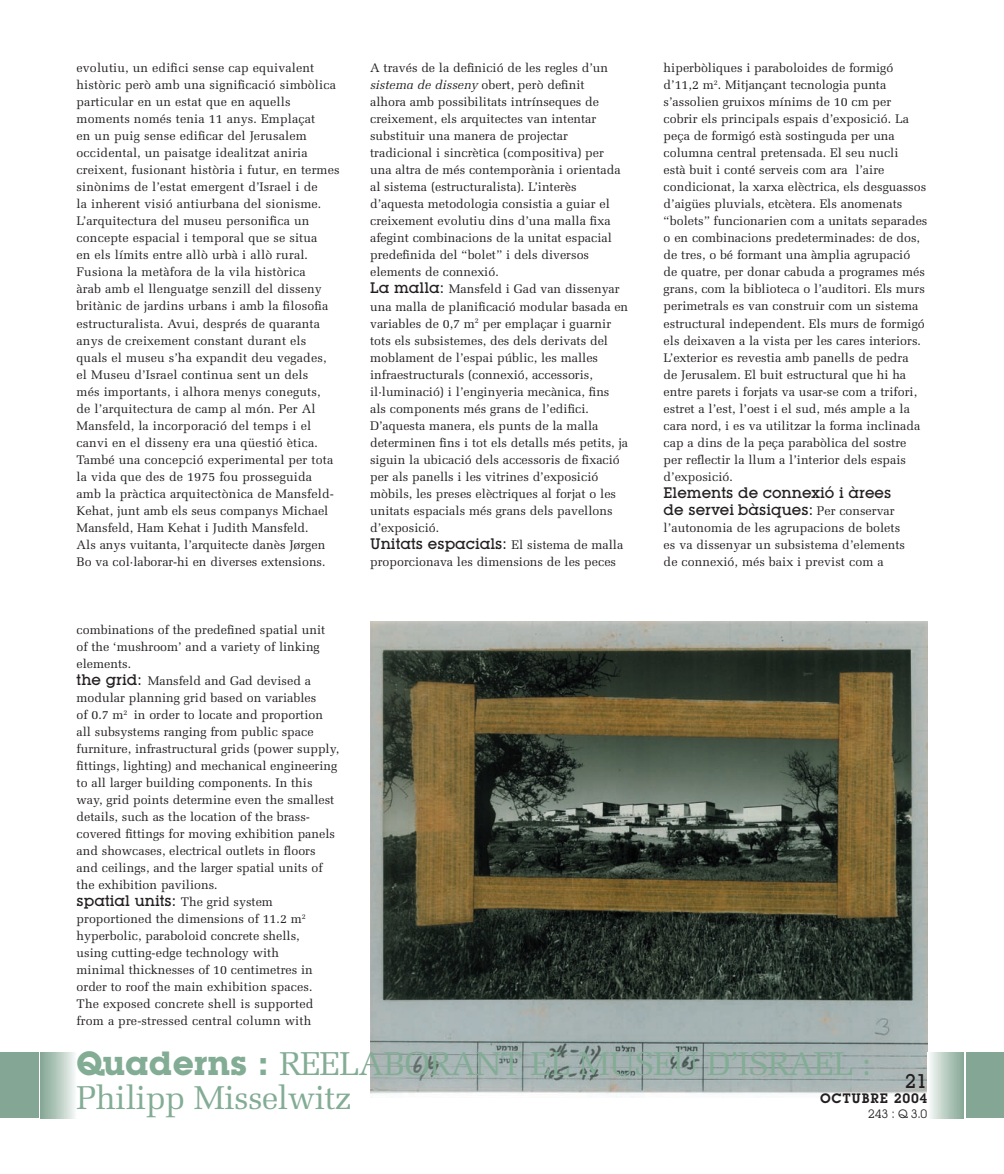
<style>
.page{position:relative;width:1004px;height:1174px;background:#fff}
.page>*{position:absolute;margin:0;border:0;box-sizing:border-box;transform-origin:0 0}
.t1{font:33px/34px "Melior";letter-spacing:-.025em;color:#83ac95}
.t2{font:500 19.5px "Lubalin Graph IT Cby BT";color:#231f20}
.t3{font:500 15px/17px "Lubalin Graph IT Cby BT";color:#231f20}
.t4{font:600 13.5px "Lubalin Graph IT Cby BT";letter-spacing:.05em;color:#231f20}
.t5{font:12.45px/17px "Melior";color:#231f20}
.t6{font:12px "Lubalin Graph IT Cby BT";color:#231f20}
.s1{font-family:"Lubalin Graph IT Cby BT";font-weight:500;font-size:15px}
.s2{font-family:"Melior";font-weight:400;font-size:12.45px}
.s3{font-style:italic}
.s4{font-family:"Lubalin Graph IT Cby BT";font-weight:700}
</style>
<div class="page">
<div style="left:0;top:1052px;width:13px;height:66px;background:#84a694"></div>
<div style="left:13px;top:1052px;width:25px;height:66px;background:#84a694"></div>
<svg style="left:40px;top:1052px;width:35px;height:66px;background:#b7cbc0"></svg>
<img style="left:370px;top:621px;width:557px;height:474px">
<div style="left:927px;top:1052px;width:36px;height:66px;background:linear-gradient(to right,#f9fcfa,#8aaa98)"></div>
<div style="left:965px;top:1052px;width:38px;height:66px;background:#84a694"></div>
<p class="t5" style="left:77px;top:61px;width:265px">evolutiu, un edifici sense cap equivalent històric però amb una significació simbòlica particular en un estat que en aquells moments només tenia 11 anys. Emplaçat<br>en un puig sense edificar del Jerusalem occidental, un paisatge idealitzat aniria creixent, fusionant història i futur, en termes sinònims de l’estat emergent d’Israel i de<br>la inherent visió antiurbana del sionisme.<br>L’arquitectura del museu personifica un concepte espacial i temporal que se situa<br>en els límits entre allò urbà i allò rural.<br>Fusiona la metàfora de la vila històrica<br>àrab amb el llenguatge senzill del disseny britànic de jardins urbans i amb la filosofia estructuralista. Avui, després de quaranta anys de creixement constant durant els quals el museu s’ha expandit deu vegades, el Museu d’Israel continua sent un dels<br>més importants, i alhora menys coneguts,<br>de l’arquitectura de camp al món. Per Al Mansfeld, la incorporació del temps i el canvi en el disseny era una qüestió ètica.<br>També una concepció experimental per tota la vida que des de 1975 fou prosseguida<br>amb la pràctica arquitectònica de Mansfeld-Kehat, junt amb els seus companys Michael Mansfeld, Ham Kehat i Judith Mansfeld.<br>Als anys vuitanta, l’arquitecte danès Jørgen Bo va col·laborar-hi en diverses extensions.</p>
<p class="t5" style="left:77px;top:622px;width:264px">combinations of the predefined spatial unit of the ‘mushroom’ and a variety of linking elements.<br><span class="s1">the grid:</span> Mansfeld and Gad devised a modular planning grid based on variables<br>of 0.7 m<sup>2</sup> in order to locate and proportion all subsystems ranging from public space furniture, infrastructural grids (power supply, fittings, lighting) and mechanical engineering to all larger building components. In this way, grid points determine even the smallest details, such as the location of the brass&shy;covered fittings for moving exhibition panels and showcases, electrical outlets in floors and ceilings, and the larger spatial units of the exhibition pavilions.</p>
<p class="t3" style="left:77px;top:893px;width:198px">spatial units: <span class="s2">The grid system</span></p>
<p class="t5" style="left:77px;top:911px;width:238px">proportioned the dimensions of 11.2 m<sup>2 </sup>hyperbolic, paraboloid concrete shells, using cutting-edge technology with minimal thicknesses of 10 centimetres in order to roof the main exhibition spaces.<br>The exposed concrete shell is supported from a pre-stressed central column with</p>
<p class="t5" style="left:370px;top:61px;width:259px">A través de la definició de les regles d’un <span class="s3">sistema de disseny</span> obert, però definit<br>alhora amb possibilitats intrínseques de creixement, els arquitectes van intentar substituir una manera de projectar tradicional i sincrètica (compositiva) per una altra de més contemporània i orientada al sistema (estructuralista). L’interès d’aquesta metodologia consistia a guiar el creixement evolutiu dins d’una malla fixa afegint combinacions de la unitat espacial predefinida del “bolet” i dels diversos elements de connexió.<br><span class="s1">La malla:</span> Mansfeld i Gad van dissenyar una malla de planificació modular basada en variables de 0,7 m<sup>2</sup> per emplaçar i guarnir tots els subsistemes, des dels derivats del moblament de l’espai públic, les malles infraestructurals (connexió, accessoris, il·luminació) i l’enginyeria mecànica, fins als components més grans de l’edifici.<br>D’aquesta manera, els punts de la malla determinen fins i tot els detalls més petits, ja siguin la ubicació dels accessoris de fixació per als panells i les vitrines d’exposició mòbils, les preses elèctriques al forjat o les unitats espacials més grans dels pavellons d’exposició.</p>
<p class="t3" style="left:370px;top:536px;width:255px">Unitats espacials: <span class="s2">El sistema de malla</span></p>
<p class="t5" style="left:370px;top:554px;width:247px">proporcionava les dimensions de les peces</p>
<p class="t5" style="left:663px;top:61px;width:265px">hiperbòliques i paraboloides de formigó d’11,2 m<sup>2</sup>. Mitjançant tecnologia punta s’assolien gruixos mínims de 10 cm per cobrir els principals espais d’exposició. La peça de formigó està sostinguda per una columna central pretensada. El seu nucli<br>està buit i conté serveis com ara l’aire condicionat, la xarxa elèctrica, els desguassos d’aigües pluvials, etcètera. Els anomenats “bolets” funcionarien com a unitats separades o en combinacions predeterminades: de dos, de tres, o bé formant una àmplia agrupació<br>de quatre, per donar cabuda a programes més grans, com la biblioteca o l’auditori. Els murs perimetrals es van construir com un sistema estructural independent. Els murs de formigó els deixaven a la vista per les cares interiors.<br>L’exterior es revestia amb panells de pedra<br>de Jerusalem. El buit estructural que hi ha entre parets i forjats va usar-se com a trifori, estret a l’est, l’oest i el sud, més ample a la cara nord, i es va utilitzar la forma inclinada cap a dins de la peça parabòlica del sostre per reflectir la llum a l’interior dels espais d’exposició.</p>
<p class="t3" style="left:663px;top:485px;width:232px">Elements de connexió i àrees de servei bàsiques: <span class="s2">Per conservar</span></p>
<p class="t5" style="left:663px;top:520px;width:243px">l’autonomia de les agrupacions de bolets es va dissenyar un subsistema d’elements de connexió, més baix i previst com a</p>
<p class="t1" style="left:77px;top:1050px;width:795px"><span class="s4">Quaderns :</span> REELABORANT EL MUSEU D’ISRAEL :<br>Philipp Misselwitz</p>
<p class="t2" style="left:905px;top:1073px;width:24px">21</p>
<p class="t4" style="left:820px;top:1093px;width:109px">OCTUBRE 2004</p>
<p class="t6" style="left:868px;top:1109px;width:61px">243 : Q 3.0</p>
</div>
